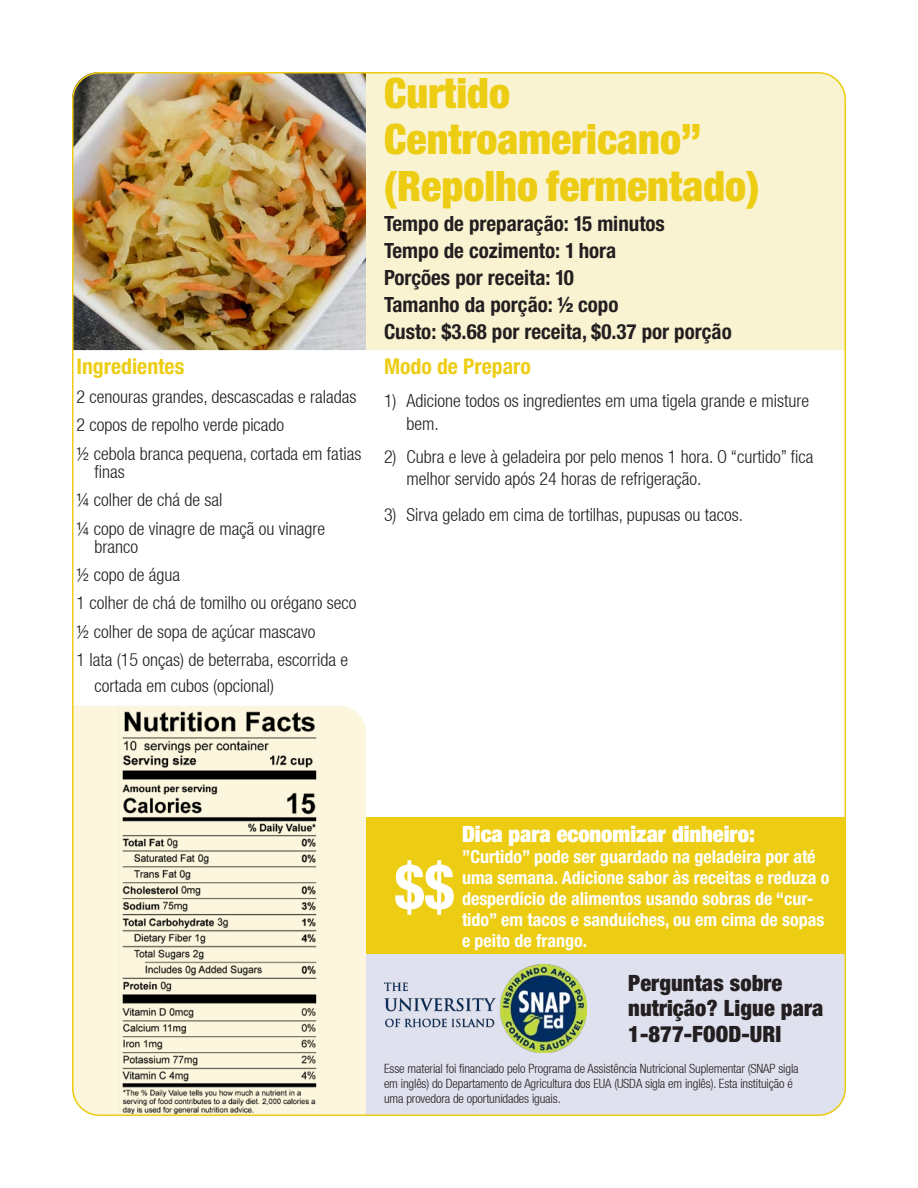
<style>
.page{position:relative;width:918px;height:1188px;background:#fff}
.page>*{position:absolute;margin:0;border:0;box-sizing:border-box;transform-origin:0 0}
.t1{font:700 condensed 62.1px "Helvetica Neue LT Pro";color:#fff}
.Recipe_Title{font:900 condensed 42px/46.5px "Helvetica Neue LT Pro";color:#edcd14}
.t2{font:900 condensed 22.5px/25.5px "Helvetica Neue LT Pro";letter-spacing:.005em;color:#231f20}
.t3{font:900 condensed 22.5px "Helvetica Neue LT Pro";color:#fff}
.t4{font:700 condensed 21.75px "Helvetica Neue LT Pro";color:#edcd14}
.Recipe_details{font:700 condensed 21px "Helvetica Neue LT Pro";color:#231f20}
.Ingredients_list{font:300 condensed 18px/18px "Helvetica Neue LT";color:#231f20}
.Directions_lists{font:300 condensed 18px/22.5px "Helvetica Neue LT";color:#231f20}
.t5{font:700 condensed 18px/21px "Helvetica Neue LT Pro";color:#fff}
.t6{font:300 condensed 12.75px "Helvetica Neue LT";letter-spacing:-.01em;color:#231f20}
</style>
<div class="page">
<img style="left:72px;top:72px;width:294px;height:278px">
<div style="left:72px;top:706px;width:294px;height:410px;background:#fbf6dd"></div>
<div style="left:366px;top:954px;width:480px;height:162px;background:#e0e1ee"></div>
<img style="left:384px;top:965px;width:203px;height:88px">
<div style="left:366px;top:72px;width:480px;height:278px;background:#faf3d2"></div>
<div style="left:366px;top:817px;width:480px;height:137px;background:#edcd14"></div>
<img style="left:119px;top:708px;width:200px;height:406px">
<p class="t4" style="left:76px;top:354px;width:109px">Ingredientes</p>
<p class="Ingredients_list" style="left:76px;top:387px;width:281px">2 cenouras grandes, descascadas e raladas</p>
<p class="Ingredients_list" style="left:76px;top:416px;width:209px">2 copos de repolho verde picado</p>
<p class="Ingredients_list" style="left:94px;top:444px;width:268px;text-indent:-18px">½ cebola branca pequena, cortada em fatias finas</p>
<p class="Ingredients_list" style="left:76px;top:491px;width:147px">¼ colher de chá de sal</p>
<p class="Ingredients_list" style="left:94px;top:519px;width:232px;text-indent:-18px">¼ copo de vinagre de maçã ou vinagre branco</p>
<p class="Ingredients_list" style="left:76px;top:565px;width:105px">½ copo de água</p>
<p class="Ingredients_list" style="left:76px;top:594px;width:282px">1 colher de chá de tomilho ou orégano seco</p>
<p class="Ingredients_list" style="left:76px;top:622px;width:240px">½ colher de sopa de açúcar mascavo</p>
<p class="Ingredients_list" style="left:94px;top:647px;width:255px;line-height:25.5px;text-indent:-18px">1 lata (15 onças) de beterraba, escorrida e cortada em cubos (opcional)</p>
<p class="Recipe_Title" style="left:384px;top:69px;width:377px">Curtido<br>Centroamericano” (Repolho fermentado)</p>
<p class="Recipe_details" style="left:384px;top:211px;width:282px">Tempo de preparação: 15 minutos</p>
<p class="Recipe_details" style="left:384px;top:238px;width:234px">Tempo de cozimento: 1 hora</p>
<p class="Recipe_details" style="left:384px;top:265px;width:191px">Porções por receita: 10</p>
<p class="Recipe_details" style="left:384px;top:292px;width:236px">Tamanho da porção: ½ copo</p>
<p class="Recipe_details" style="left:384px;top:319px;width:349px">Custo: $3.68 por receita, $0.37 por porção</p>
<p class="t4" style="left:384px;top:354px;width:148px">Modo de Preparo</p>
<p class="Directions_lists" style="left:406px;top:389px;width:404px;text-indent:-22px">1) Adicione todos os ingredientes em uma tigela grande e misture bem.</p>
<p class="Directions_lists" style="left:406px;top:445px;width:408px;text-indent:-22px">2) Cubra e leve à geladeira por pelo menos 1 hora. O “curtido” fica melhor servido após 24 horas de refrigeração.</p>
<p class="Directions_lists" style="left:384px;top:503px;width:361px">3) Sirva gelado em cima de tortilhas, pupusas ou tacos.</p>
<p class="t1" style="left:395px;top:851px;width:61px">$$</p>
<p class="t3" style="left:462px;top:819px;width:294px">Dica para economizar dinheiro:</p>
<p class="t5" style="left:462px;top:846px;width:369px">”Curtido” pode ser guardado na geladeira por até uma semana. Adicione sabor às receitas e reduza o desperdício de alimentos usando sobras de “cur&shy;tido” em tacos e sanduíches, ou em cima de sopas e peito de frango.</p>
<p class="t2" style="left:628px;top:970px;width:197px">Perguntas sobre nutrição? Ligue para<br>1-877-FOOD-URI</p>
<p class="t6" style="left:384px;top:1061px;width:416px">Esse material foi financiado pelo Programa de Assistência Nutricional Suplementar (SNAP sigla</p>
<p class="t6" style="left:384px;top:1076px;width:410px">em inglês) do Departamento de Agricultura dos EUA (USDA sigla em inglês). Esta instituição é</p>
<p class="t6" style="left:384px;top:1091px;width:178px">uma provedora de oportunidades iguais.</p>
</div>
